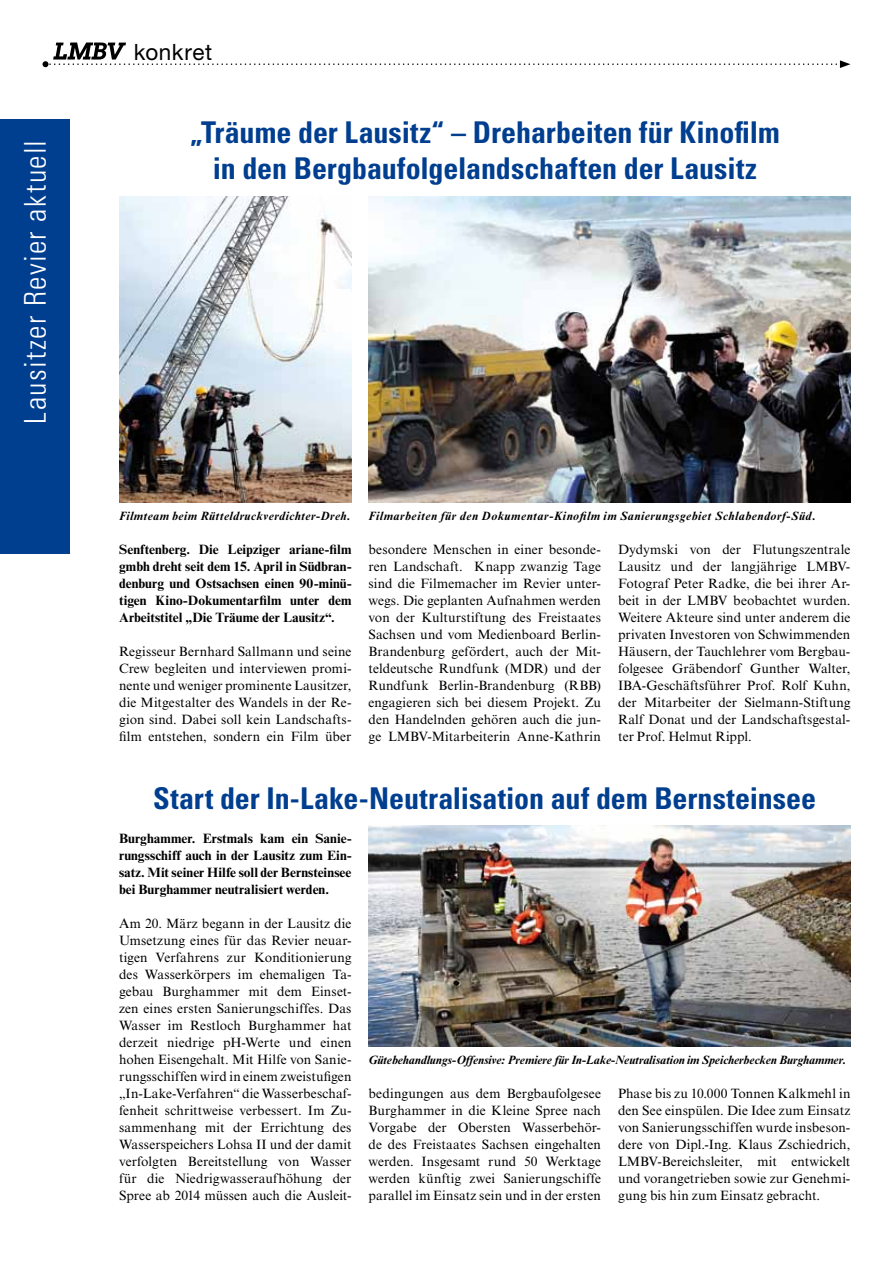
<style>
.page{position:relative;width:893px;height:1263px;background:#fff}
.page>*{position:absolute;margin:0;border:0;box-sizing:border-box;transform-origin:0 0}
.t1{font:700 condensed 30px/36px "Univers LT Std";letter-spacing:-.005em;color:#003e90;text-align:center}
.t2{font:300 condensed 30px "Univers LT Std";letter-spacing:.045em;color:#fff}
.t3{font:22.5px "Helvetica Neue LT Std";letter-spacing:.025em;color:#000}
.t4{font:13.5px/17px "Times New Roman MT Std";letter-spacing:.01em;color:#000;text-align:justify}
.t5{font:700 13.5px/17px "Times New Roman MT Std";color:#000;text-align:justify}
.t6{font:italic 700 12px "Times New Roman MT Std";letter-spacing:-.01em;color:#000}
.t7{font:italic 700 12px "Times New Roman MT Std";letter-spacing:.04em;color:#000}
.t8{font:italic 700 12px "Times New Roman MT Std";letter-spacing:.02em;color:#000}
</style>
<div class="page">
<svg style="left:43px;top:43px;width:807px;height:25px"></svg>
<div style="left:130px;top:38px;width:85px;height:22px;background:#fff"></div>
<div style="left:0;top:119px;width:70px;height:435px;background:#003e90"></div>
<img style="left:369px;top:826px;width:481px;height:221px">
<img style="left:369px;top:196px;width:481px;height:307px">
<img style="left:119px;top:196px;width:232px;height:307px">
<h1 class="t2" style="left:17px;top:424px;width:285px;rotate:-90deg">Lausitzer Revier aktuell</h1>
<h2 class="t3" style="left:134px;top:38px;width:80px">konkret</h2>
<h1 class="t1" style="left:190px;top:115px;width:591px">„Träume der Lausitz“ – Dreharbeiten für Kinofilm in den Bergbaufolgelandschaften der Lausitz</h1>
<p class="t8" style="left:119px;top:508px;width:233px">Filmteam beim Rütteldruckverdichter-Dreh.</p>
<p class="t5" style="left:119px;top:540px;width:234px">Senftenberg. Die Leipziger ariane-film gmbh dreht seit dem 15. April in Südbran&shy;denburg und Ostsachsen einen 90-minü&shy;tigen Kino-Dokumentarfilm unter dem Arbeitstitel „Die Träume der Lausitz“.</p>
<p class="t4" style="left:119px;top:643px;width:234px">Regisseur Bernhard Sallmann und seine Crew begleiten und interviewen promi&shy;nente und weniger prominente Lausitzer, die Mitgestalter des Wandels in der Re&shy;gion sind. Dabei soll kein Landschafts&shy;film entstehen, sondern ein Film über</p>
<p class="t7" style="left:369px;top:508px;width:449px">Filmarbeiten für den Dokumentar-Kinofilm im Sanierungsgebiet Schlabendorf-Süd.</p>
<p class="t4" style="left:369px;top:541px;width:234px">besondere Menschen in einer besonde&shy;ren Landschaft. Knapp zwanzig Tage sind die Filmemacher im Revier unter&shy;wegs. Die geplanten Aufnahmen werden von der Kulturstiftung des Freistaates Sachsen und vom Medienboard Berlin-Brandenburg gefördert, auch der Mit&shy;teldeutsche Rundfunk (MDR) und der Rundfunk Berlin-Brandenburg (RBB) engagieren sich bei diesem Projekt. Zu den Handelnden gehören auch die jun&shy;ge LMBV-Mitarbeiterin Anne-Kathrin</p>
<p class="t4" style="left:618px;top:541px;width:234px">Dydymski von der Flutungszentrale Lausitz und der langjährige LMBV-Fotograf Peter Radke, die bei ihrer Ar&shy;beit in der LMBV beobachtet wurden.<br>Weitere Akteure sind unter anderem die privaten Investoren von Schwimmenden Häusern, der Tauchlehrer vom Bergbau&shy;folgesee Gräbendorf Gunther Walter, IBA-Geschäftsführer Prof. Rolf Kuhn, der Mitarbeiter der Sielmann-Stiftung Ralf Donat und der Landschaftsgestal&shy;ter Prof. Helmut Rippl.</p>
<h1 class="t1" style="left:153px;top:780px;width:664px">Start der In-Lake-Neutralisation auf dem Bernsteinsee</h1>
<p class="t5" style="left:119px;top:829px;width:234px">Burghammer. Erstmals kam ein Sanie&shy;rungsschiff auch in der Lausitz zum Ein&shy;satz. Mit seiner Hilfe soll der Bernsteinsee bei Burghammer neutralisiert werden.</p>
<p class="t4" style="left:119px;top:915px;width:234px">Am 20. März begann in der Lausitz die Umsetzung eines für das Revier neuar&shy;tigen Verfahrens zur Konditionierung des Wasserkörpers im ehemaligen Ta&shy;gebau Burghammer mit dem Einset&shy;zen eines ersten Sanierungschiffes. Das Wasser im Restloch Burghammer hat derzeit niedrige pH-Werte und einen hohen Eisengehalt. Mit Hilfe von Sanie&shy;rungsschiffen wird in einem zweistufigen „In-Lake-Verfahren“ die Wasserbeschaf&shy;fenheit schrittweise verbessert. Im Zu&shy;sammenhang mit der Errichtung des Wasserspeichers Lohsa II und der damit verfolgten Bereitstellung von Wasser für die Niedrigwasseraufhöhung der Spree ab 2014 müssen auch die Ausleit-</p>
<p class="t6" style="left:369px;top:1053px;width:479px">Gütebehandlungs-Offensive: Premiere für In-Lake-Neutralisation im Speicherbecken Burghammer.</p>
<p class="t4" style="left:369px;top:1085px;width:234px">bedingungen aus dem Bergbaufolgesee Burghammer in die Kleine Spree nach Vorgabe der Obersten Wasserbehör&shy;de des Freistaates Sachsen eingehalten werden. Insgesamt rund 50 Werktage werden künftig zwei Sanierungschiffe parallel im Einsatz sein und in der ersten</p>
<p class="t4" style="left:618px;top:1085px;width:234px">Phase bis zu 10.000 Tonnen Kalkmehl in den See einspülen. Die Idee zum Einsatz von Sanierungsschiffen wurde insbeson&shy;dere von Dipl.-Ing. Klaus Zschiedrich, LMBV-Bereichsleiter, mit entwickelt und vorangetrieben sowie zur Genehmi&shy;gung bis hin zum Einsatz gebracht.</p>
</div>
